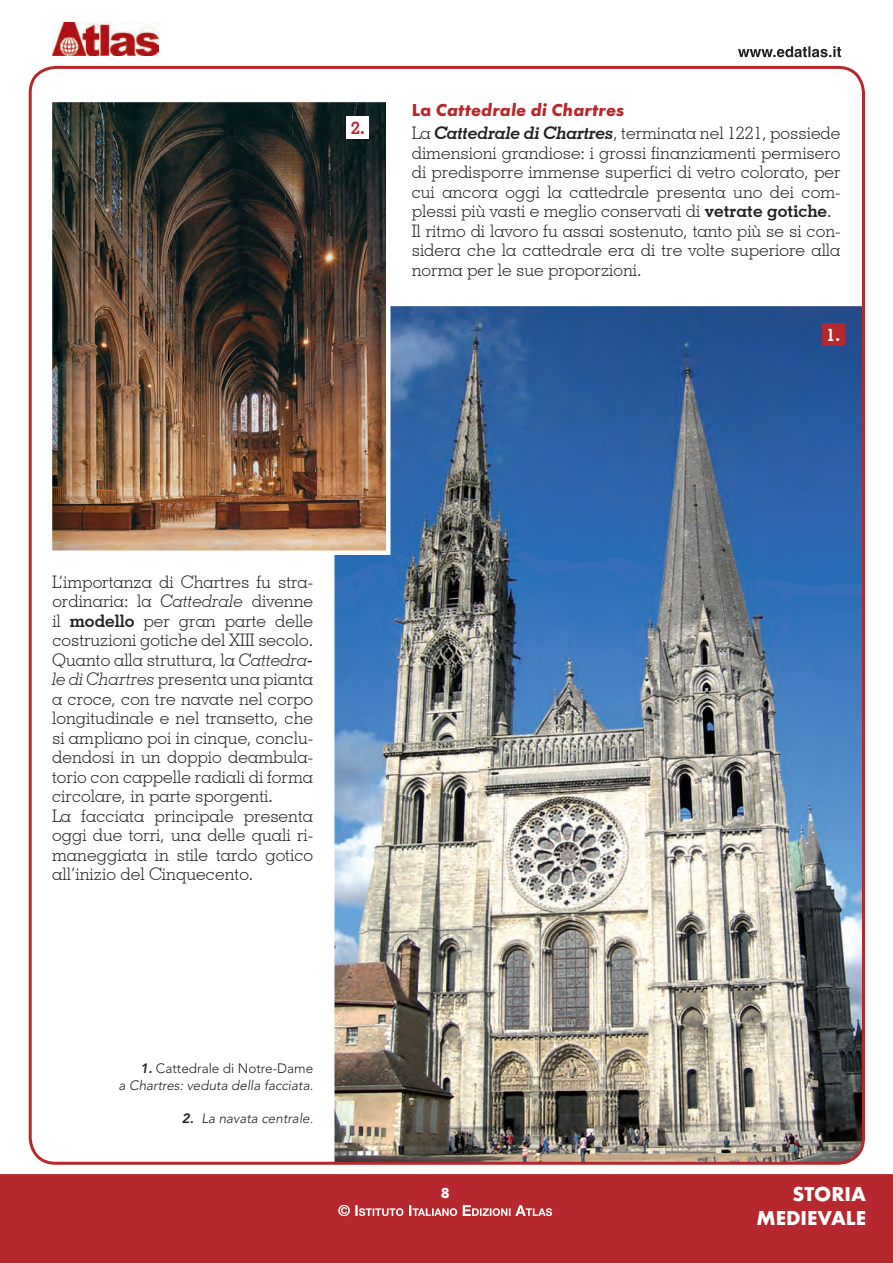
<style>
.page{position:relative;width:893px;height:1263px;background:#fff}
.page>*{position:absolute;margin:0;border:0;box-sizing:border-box;transform-origin:0 0}
.t1{font:700 21px/24px "Futura T";color:#fff;text-align:right}
.t2{font:italic 700 18px "Futura T";letter-spacing:.005em;color:#b7282e}
.t3{font:300 17.25px/19.5px "Geometric Slab 703 BT";color:#231f20}
.t4{font:700 17.25px "Geometric Slab 703 BT";color:#fff}
.t5{font:700 17.25px "Geometric Slab 703 BT";color:#b7282e}
.t6{font:700 15px "Futura T";color:#fff}
.t7{font:italic 300 13.5px/16.5px "Avenir";color:#231f20;text-align:right}
.s1{font-style:normal}
.s2{font-weight:700;font-style:italic}
.s3{font-weight:700}
.s4{font-style:italic}
.s5{font-weight:800}
</style>
<div class="page">
<div style="left:0;top:1174px;width:893px;height:89px;background:#b7282e;border:2px solid #b7282e"></div>
<svg style="left:338px;top:1205px;width:214px;height:11px"></svg>
<svg style="left:738px;top:46px;width:103px;height:11px"></svg>
<img style="left:52px;top:22px;width:106px;height:34px">
<img style="left:334px;top:306px;width:528px;height:855px">
<div style="left:822px;top:323px;width:22px;height:22px;background:#b7282e"></div>
<img style="left:53px;top:103px;width:332px;height:447px">
<div style="left:48px;top:98px;width:342px;height:457px;border:4px solid #fff"></div>
<div style="left:347px;top:116px;width:22px;height:22px;background:#fff"></div>
<p class="t5" style="left:351px;top:117px;width:15px">2.</p>
<p class="t2" style="left:412px;top:99px;width:214px"><span class="s1">La</span> Cattedrale di Chartres</p>
<p class="t3" style="left:412px;top:123px;width:430px">La <span class="s2">Cattedrale di Chartres</span>, terminata nel 1221, possiede dimensioni grandiose: i grossi finanziamenti permisero di predisporre immense superfici di vetro colorato, per cui ancora oggi la cattedrale presenta uno dei com&shy;plessi più vasti e meglio conservati di <span class="s3">vetrate gotiche</span>.<br>Il ritmo di lavoro fu assai sostenuto, tanto più se si con&shy;sidera che la cattedrale era di tre volte superiore alla norma per le sue proporzioni.</p>
<p class="t4" style="left:826px;top:324px;width:15px">1.</p>
<p class="t3" style="left:52px;top:572px;width:263px">L’importanza di Chartres fu stra&shy;ordinaria: la <span class="s4">Cattedrale</span> divenne il <span class="s3">modello</span> per gran parte delle costruzioni gotiche del XIII secolo.<br>Quanto alla struttura, la <span class="s4">Cattedra&shy;le di Chartres</span> presenta una pianta a croce, con tre navate nel corpo longitudinale e nel transetto, che si ampliano poi in cinque, conclu&shy;dendosi in un doppio deambula&shy;torio con cappelle radiali di forma circolare, in parte sporgenti.<br>La facciata principale presenta oggi due torri, una delle quali ri&shy;maneggiata in stile tardo gotico all’inizio del Cinquecento.</p>
<p class="t7" style="left:119px;top:1060px;width:196px"><span class="s5">1.</span> <span class="s1">Cattedrale di Notre-Dame<br></span>a Chartres: veduta della facciata.</p>
<p class="t7" style="left:182px;top:1110px;width:133px"><span class="s5">2.</span> La navata centrale.</p>
<p class="t6" style="left:441px;top:1184px;width:10px">8</p>
<p class="t1" style="left:756px;top:1182px;width:111px">STORIa<br>MEDIEVALE</p>
</div>
